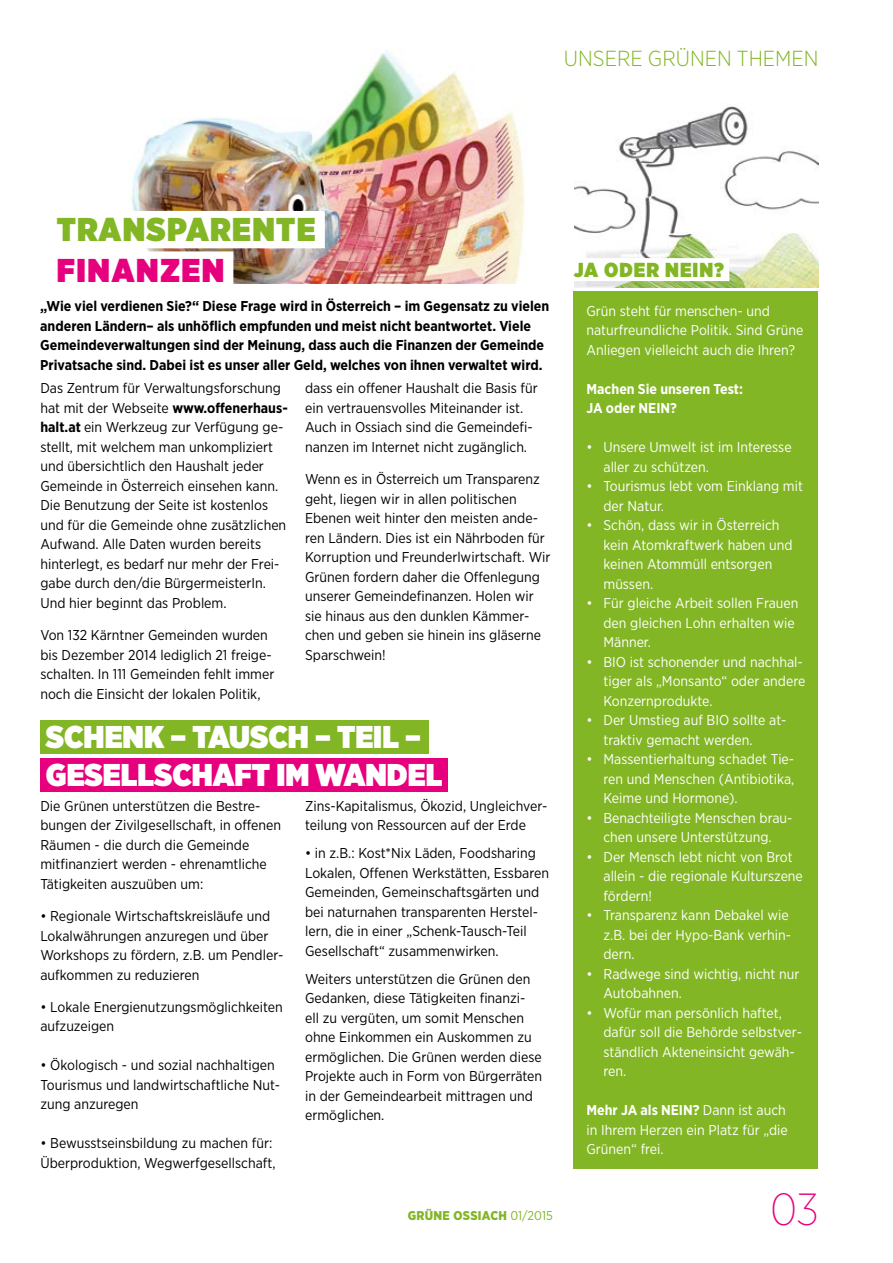
<style>
.page{position:relative;width:893px;height:1263px;background:#fff}
.page>*{position:absolute;margin:0;border:0;box-sizing:border-box;transform-origin:0 0}
.t1{font:200 45px "Gotham Narrow";color:#e6007d}
.t2{font:900 33px "Gotham Narrow";letter-spacing:.04em;color:#82b624}
.t3{font:900 33px "Gotham Narrow";letter-spacing:.05em;color:#e6007d}
.t4{font:900 31.5px/37.8px "Gotham Narrow";color:#fff}
.t5{font:300 21.75px "Gotham Narrow";color:#82b624}
.t6{font:900 20.25px "Gotham Narrow";letter-spacing:.05em;color:#82b624}
.t7{font:14.25px/19.5px "Gotham Narrow";color:#000}
.t8{font:14.25px/19.5px "Gotham Narrow";color:#fff}
.t9{font:700 14.25px/19.5px "Gotham Narrow";color:#000}
.t10{font:700 14.25px/19.5px "Gotham Narrow";color:#fff}
.t11{font:900 12.75px "Gotham Narrow";letter-spacing:.025em;color:#82b624}
.s1{font-weight:700}
.s2{font-weight:400}
</style>
<div class="page">
<img style="left:574px;top:106px;width:245px;height:181px">
<img style="left:131px;top:49px;width:394px;height:235px">
<div style="left:574px;top:291px;width:244px;height:878px;background:#82b624"></div>
<div style="left:40px;top:211px;width:285px;height:37px;background:#fff"></div>
<div style="left:40px;top:251px;width:193px;height:38px;background:#fff"></div>
<div style="left:557px;top:258px;width:172px;height:23px;background:#fff"></div>
<div style="left:40px;top:721px;width:389px;height:33px;background:#82b624"></div>
<div style="left:40px;top:758px;width:408px;height:34px;background:#e6007d"></div>
<hr style="left:0;top:796px;width:1px;height:35px;background:#e6007d">
<h3 class="t5" style="left:564px;top:45px;width:256px">UNSERE GRÜNEN THEMEN</h3>
<h2 class="t2" style="left:57px;top:207px;width:260px">TRANSPARENTE</h2>
<h2 class="t3" style="left:57px;top:248px;width:169px">FINANZEN</h2>
<h3 class="t6" style="left:574px;top:256px;width:152px">JA ODER NEIN?</h3>
<p class="t9" style="left:40px;top:296px;width:511px">„Wie viel verdienen Sie?“ Diese Frage wird in Österreich – im Gegensatz zu vielen anderen Ländern– als unhöflich empfunden und meist nicht beantwortet. Viele Gemeindeverwaltungen sind der Meinung, dass auch die Finanzen der Gemeinde Privatsache sind. Dabei ist es unser aller Geld, welches von ihnen verwaltet wird.</p>
<p class="t7" style="left:40px;top:378px;width:249px">Das Zentrum für Verwaltungsforschung hat mit der Webseite <span class="s1">www.offenerhaus&shy;halt.at</span> ein Werkzeug zur Verfügung ge&shy;stellt, mit welchem man unkompliziert und übersichtlich den Haushalt jeder Gemeinde in Österreich einsehen kann.<br>Die Benutzung der Seite ist kostenlos und für die Gemeinde ohne zusätzlichen Aufwand. Alle Daten wurden bereits hinterlegt, es bedarf nur mehr der Frei&shy;gabe durch den/die BürgermeisterIn.<br>Und hier beginnt das Problem.</p>
<p class="t7" style="left:40px;top:625px;width:236px">Von 132 Kärntner Gemeinden wurden bis Dezember 2014 lediglich 21 freige&shy;schalten. In 111 Gemeinden fehlt immer noch die Einsicht der lokalen Politik,</p>
<p class="t7" style="left:305px;top:378px;width:234px">dass ein offener Haushalt die Basis für ein vertrauensvolles Miteinander ist.<br>Auch in Ossiach sind die Gemeindefi&shy;nanzen im Internet nicht zugänglich.</p>
<p class="t7" style="left:305px;top:469px;width:247px">Wenn es in Österreich um Transparenz geht, liegen wir in allen politischen Ebenen weit hinter den meisten ande&shy;ren Ländern. Dies ist ein Nährboden für Korruption und Freunderlwirtschaft. Wir Grünen fordern daher die Offenlegung unserer Gemeindefinanzen. Holen wir sie hinaus aus den dunklen Kämmer&shy;chen und geben sie hinein ins gläserne Sparschwein!</p>
<h3 class="t4" style="left:46px;top:718px;width:398px">SCHENK – TAUSCH – TEIL –<br>GESELLSCHAFT IM WANDEL</h3>
<p class="t7" style="left:40px;top:796px;width:242px">Die Grünen unterstützen die Bestre&shy;bungen der Zivilgesellschaft, in offenen Räumen - die durch die Gemeinde mitfinanziert werden - ehrenamtliche Tätigkeiten auszuüben um:</p>
<p class="t7" style="left:40px;top:906px;width:245px">• Regionale Wirtschaftskreisläufe und Lokalwährungen anzuregen und über Workshops zu fördern, z.B. um Pendler&shy;aufkommen zu reduzieren</p>
<p class="t7" style="left:40px;top:997px;width:244px">• Lokale Energienutzungsmöglichkeiten aufzuzeigen</p>
<p class="t7" style="left:40px;top:1055px;width:241px">• Ökologisch - und sozial nachhaltigen<br>Tourismus und landwirtschaftliche Nut&shy;zung anzuregen</p>
<p class="t7" style="left:40px;top:1133px;width:237px">• Bewusstseinsbildung zu machen für:<br>Überproduktion, Wegwerfgesellschaft,</p>
<p class="t7" style="left:305px;top:796px;width:244px">Zins-Kapitalismus, Ökozid, Ungleichver&shy;teilung von Ressourcen auf der Erde</p>
<p class="t7" style="left:305px;top:843px;width:245px">• in z.B.: Kost*Nix Läden, Foodsharing Lokalen, Offenen Werkstätten, Essbaren Gemeinden, Gemeinschaftsgärten und bei naturnahen transparenten Herstel&shy;lern, die in einer „Schenk-Tausch-Teil Gesellschaft“ zusammenwirken.</p>
<p class="t7" style="left:305px;top:969px;width:239px">Weiters unterstützen die Grünen den Gedanken, diese Tätigkeiten finanzi&shy;ell zu vergüten, um somit Menschen ohne Einkommen ein Auskommen zu ermöglichen. Die Grünen werden diese Projekte auch in Form von Bürgerräten in der Gemeindearbeit mittragen und ermöglichen.</p>
<p class="t11" style="left:408px;top:1207px;width:146px">GRÜNE OSSIACH <span class="s2">01/2015</span></p>
<p class="t8" style="left:586px;top:301px;width:218px">Grün steht für menschen- und naturfreundliche Politik. Sind Grüne<br>Anliegen vielleicht auch die Ihren?</p>
<p class="t10" style="left:586px;top:379px;width:158px">Machen Sie unseren Test:<br>JA oder NEIN?</p>
<p class="t8" style="left:603px;top:437px;width:190px;text-indent:-17px">• Unsere Umwelt ist im Interesse aller zu schützen.</p>
<p class="t8" style="left:603px;top:476px;width:201px;text-indent:-17px">• Tourismus lebt vom Einklang mit der Natur.</p>
<p class="t8" style="left:603px;top:515px;width:191px;text-indent:-17px">• Schön, dass wir in Österreich kein Atomkraftwerk haben und keinen Atommüll entsorgen müssen.</p>
<p class="t8" style="left:603px;top:593px;width:196px;text-indent:-17px">• Für gleiche Arbeit sollen Frauen den gleichen Lohn erhalten wie<br>Männer.</p>
<p class="t8" style="left:603px;top:652px;width:203px;text-indent:-17px">• BIO ist schonender und nachhal&shy;tiger als „Monsanto“ oder andere<br>Konzernprodukte.</p>
<p class="t8" style="left:603px;top:710px;width:185px;text-indent:-17px">• Der Umstieg auf BIO sollte at&shy;traktiv gemacht werden.</p>
<p class="t8" style="left:603px;top:749px;width:192px;text-align:justify;text-indent:-17px">• Massentierhaltung schadet Tie&shy;ren und Menschen (Antibiotika, Keime und Hormone).</p>
<p class="t8" style="left:586px;top:807px;width:207px;text-align:center">• Benachteiligte Menschen brau&shy;chen unsere Unterstützung.</p>
<p class="t8" style="left:603px;top:846px;width:201px;text-indent:-17px">• Der Mensch lebt nicht von Brot allein - die regionale Kulturszene fördern!</p>
<p class="t8" style="left:603px;top:905px;width:189px;text-indent:-17px">• Transparenz kann Debakel wie z.B. bei der Hypo-Bank verhin&shy;dern.</p>
<p class="t8" style="left:603px;top:963px;width:197px;text-indent:-17px">• Radwege sind wichtig, nicht nur<br>Autobahnen.</p>
<p class="t8" style="left:603px;top:1002px;width:200px;text-indent:-17px">• Wofür man persönlich haftet, dafür soll die Behörde selbstver&shy;ständlich Akteneinsicht gewäh&shy;ren.</p>
<p class="t8" style="left:586px;top:1100px;width:203px"><span class="s1">Mehr JA als NEIN?</span> Dann ist auch in Ihrem Herzen ein Platz für „die<br>Grünen“ frei.</p>
<h1 class="t1" style="left:770px;top:1181px;width:50px">03</h1>
</div>
